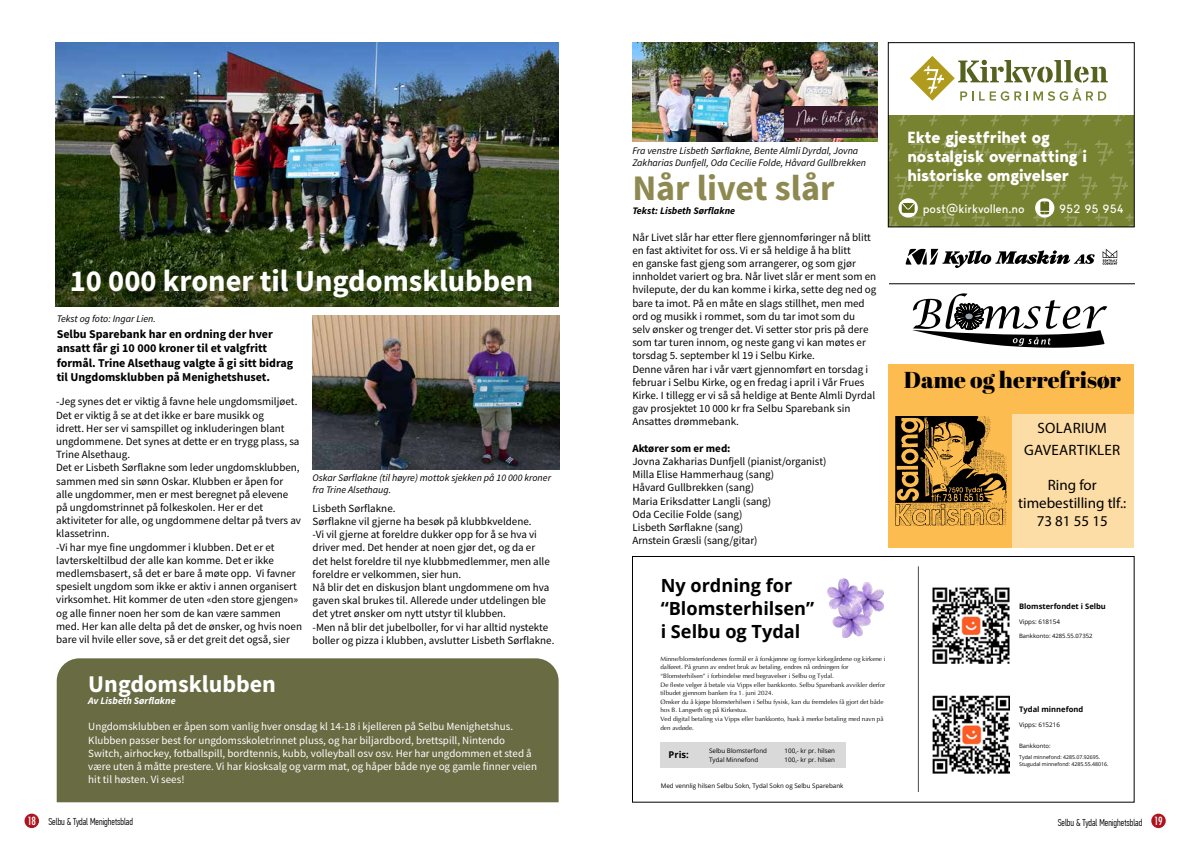
<style>
.page{position:relative;width:1191px;height:842px;background:#fff}
.page>*{position:absolute;margin:0;border:0;box-sizing:border-box;transform-origin:0 0}
.t1{font:700 36px "Source Sans Pro";color:#8e8951}
.t2{font:700 30.5px "Source Sans Pro";color:#fff}
.t3{font:700 24px "Source Sans Pro";color:#fff}
.t4{font:23px "Abril Fatface";color:#000}
.t5{font:700 18.1px/23px "Open Sans";color:#000}
.t6{font:700 16px/19.2px "Bergen Text";letter-spacing:-.01em;color:#fff}
.t7{font:15px/18px "Myriad Pro";color:#000;text-align:center}
.t8{font:15px/21.1px "Myriad Pro";letter-spacing:.02em;color:#000;text-align:center}
.t9{font:700 12px/14.4px "Source Sans Pro";color:#000}
.t10{font:12px "Bergen Text";color:#fff}
.t11{font:11px/13.2px "Source Sans Pro";color:#000}
.t12{font:11px/13.2px "Source Sans Pro";color:#fff}
.t13{font:700 11px "Source Sans Pro";color:#000}
.t14{font:italic 10px/12px "Source Sans Pro";color:#000}
.t15{font:300 10px "PF Din Text Comp Pro";color:#000}
.t16{font:italic 700 10px "Source Sans Pro";color:#000}
.t17{font:italic 700 10px "Source Sans Pro";color:#fff}
.t18{font:700 9.3px "Open Sans";color:#000}
.t19{font:700 7.6px "Open Sans";color:#000}
.t20{font:6.3px/8.6px "Optima";color:#000}
.t21{font:6.3px/8.6px "Open Sans";color:#000}
.t22{font:5.9px "Open Sans";color:#000}
.t23{font:5.2px/7.3px "Open Sans";color:#000}
.s1{font-family:"Futura";font-weight:500;font-stretch:condensed;font-size:11px;color:#fff}
</style>
<div class="page">
<div style="left:25px;top:814px;width:14px;height:14px;background:#af131d;border-radius:50%"></div>
<div style="left:1151px;top:814px;width:14px;height:14px;background:#af131d;border-radius:50%"></div>
<div style="left:57px;top:658px;width:501px;height:144px;background:#696b43"></div>
<img style="left:56px;top:43px;width:502px;height:263px">
<img style="left:632px;top:43px;width:245px;height:99px">
<img style="left:784px;top:106px;width:93px;height:31px">
<img style="left:932px;top:587px;width:77px;height:76px">
<img style="left:932px;top:696px;width:77px;height:78px">
<hr style="left:918px;top:566px;width:1px;height:226px;background:#545454">
<img style="left:827px;top:579px;width:56px;height:58px">
<div style="left:660px;top:742px;width:185px;height:25px;background:#d9d9d9"></div>
<div style="left:632px;top:556px;width:502px;height:246px;border:1px solid #000"></div>
<img style="left:313px;top:315px;width:246px;height:155px">
<svg style="left:905px;top:249px;width:189px;height:19px"></svg>
<svg style="left:1102px;top:249px;width:15px;height:16px"></svg>
<div style="left:888px;top:364px;width:246px;height:184px;background:#fdbc4f"></div>
<div style="left:1012px;top:414px;width:122px;height:134px;background:#fddda6"></div>
<img style="left:895px;top:417px;width:111px;height:108px">
<div style="left:888px;top:115px;width:246px;height:112px;background:#788331"></div>
<svg style="left:898px;top:115px;width:12px;height:11px"></svg>
<svg style="left:929px;top:115px;width:12px;height:11px"></svg>
<svg style="left:960px;top:115px;width:11px;height:11px"></svg>
<svg style="left:990px;top:115px;width:12px;height:11px"></svg>
<svg style="left:1021px;top:115px;width:12px;height:11px"></svg>
<svg style="left:1052px;top:115px;width:12px;height:11px"></svg>
<svg style="left:1082px;top:115px;width:12px;height:11px"></svg>
<svg style="left:1113px;top:115px;width:12px;height:11px"></svg>
<svg style="left:890px;top:143px;width:8px;height:18px"></svg>
<svg style="left:910px;top:140px;width:19px;height:26px"></svg>
<svg style="left:941px;top:140px;width:19px;height:26px"></svg>
<svg style="left:972px;top:140px;width:18px;height:26px"></svg>
<svg style="left:1002px;top:140px;width:19px;height:26px"></svg>
<svg style="left:1033px;top:140px;width:19px;height:26px"></svg>
<svg style="left:1064px;top:140px;width:19px;height:26px"></svg>
<svg style="left:1095px;top:140px;width:18px;height:26px"></svg>
<svg style="left:1125px;top:140px;width:7px;height:26px"></svg>
<svg style="left:910px;top:56px;width:197px;height:45px"></svg>
<svg style="left:890px;top:173px;width:242px;height:52px"></svg>
<div style="left:888px;top:43px;width:246px;height:184px;border:1px solid #000"></div>
<svg style="left:912px;top:293px;width:195px;height:55px"></svg>
<hr style="left:889px;top:284px;width:246px;height:1px;background:#000">
<h2 class="t2" style="left:70px;top:260px;width:465px">10 000 kroner til Ungdomsklubben</h2>
<p class="t14" style="left:57px;top:312px;width:101px">Tekst og foto: Ingar Lien.</p>
<p class="t9" style="left:57px;top:326px;width:238px">Selbu Sparebank har en ordning der hver ansatt får gi 10 000 kroner til et valgfritt formål. Trine Alsethaug valgte å gi sitt bidrag til Ungdomsklubben på Menighetshuset.</p>
<p class="t11" style="left:56px;top:395px;width:247px">-Jeg synes det er viktig å favne hele ungdomsmiljøet.<br>Det er viktig å se at det ikke er bare musikk og<br>idrett. Her ser vi samspillet og inkluderingen blant ungdommene. Det synes at dette er en trygg plass, sa Trine Alsethaug.<br>Det er Lisbeth Sørflakne som leder ungdomsklubben, sammen med sin sønn Oskar. Klubben er åpen for alle ungdommer, men er mest beregnet på elevene på ungdomstrinnet på folkeskolen. Her er det aktiviteter for alle, og ungdommene deltar på tvers av klassetrinn.<br>-Vi har mye fine ungdommer i klubben. Det er et lavterskeltilbud der alle kan komme. Det er ikke medlemsbasert, så det er bare å møte opp. Vi favner spesielt ungdom som ikke er aktiv i annen organisert virksomhet. Hit kommer de uten «den store gjengen» og alle finner noen her som de kan være sammen med. Her kan alle delta på det de ønsker, og hvis noen bare vil hvile eller sove, så er det greit det også, sier</p>
<h3 class="t3" style="left:88px;top:668px;width:189px">Ungdomsklubben</h3>
<p class="t17" style="left:88px;top:694px;width:89px">Av Lisbeth Sørflakne</p>
<p class="t12" style="left:88px;top:720px;width:450px">Ungdomsklubben er åpen som vanlig hver onsdag kl 14-18 i kjelleren på Selbu Menighetshus.<br>Klubben passer best for ungdomsskoletrinnet pluss, og har biljardbord, brettspill, Nintendo Switch, airhockey, fotballspill, bordtennis, kubb, volleyball osv osv. Her har ungdommen et sted å være uten å måtte prestere. Vi har kiosksalg og varm mat, og håper både nye og gamle finner veien hit til høsten. Vi sees!</p>
<p class="t14" style="left:313px;top:472px;width:240px">Oskar Sørflakne (til høyre) mottok sjekken på 10 000 kroner fra Trine Alsethaug.</p>
<p class="t11" style="left:313px;top:501px;width:243px">Lisbeth Sørflakne.<br>Sørflakne vil gjerne ha besøk på klubbkveldene.<br>-Vi vil gjerne at foreldre dukker opp for å se hva vi driver med. Det hender at noen gjør det, og da er<br>det helst foreldre til nye klubbmedlemmer, men alle foreldre er velkommen, sier hun.<br>Nå blir det en diskusjon blant ungdommene om hva gaven skal brukes til. Allerede under utdelingen ble det ytret ønsker om nytt utstyr til klubben.<br>-Men nå blir det jubelboller, for vi har alltid nystekte boller og pizza i klubben, avslutter Lisbeth Sørflakne.</p>
<p class="t14" style="left:632px;top:145px;width:235px">Fra venstre Lisbeth Sørflakne, Bente Almli Dyrdal, Jovna<br>Zakharias Dunfjell, Oda Cecilie Folde, Håvard Gullbrekken</p>
<h1 class="t1" style="left:632px;top:164px;width:204px">Når livet slår</h1>
<p class="t16" style="left:632px;top:204px;width:104px">Tekst: Lisbeth Sørflakne</p>
<p class="t11" style="left:632px;top:230px;width:246px">Når Livet slår har etter flere gjennomføringer nå blitt en fast aktivitet for oss. Vi er så heldige å ha blitt<br>en ganske fast gjeng som arrangerer, og som gjør innholdet variert og bra. Når livet slår er ment som en hvilepute, der du kan komme i kirka, sette deg ned og bare ta imot. På en måte en slags stillhet, men med ord og musikk i rommet, som du tar imot som du<br>selv ønsker og trenger det. Vi setter stor pris på dere som tar turen innom, og neste gang vi kan møtes er torsdag 5. september kl 19 i Selbu Kirke.<br>Denne våren har i vår vært gjennomført en torsdag i februar i Selbu Kirke, og en fredag i april i Vår Frues Kirke. I tillegg er vi så så heldige at Bente Almli Dyrdal gav prosjektet 10 000 kr fra Selbu Sparebank sin Ansattes drømmebank.</p>
<p class="t13" style="left:632px;top:441px;width:100px">Aktører som er med:</p>
<p class="t11" style="left:632px;top:455px;width:195px">Jovna Zakharias Dunfjell (pianist/organist)<br>Milla Elise Hammerhaug (sang)<br>Håvard Gullbrekken (sang)<br>Maria Eriksdatter Langli (sang)<br>Oda Cecilie Folde (sang)<br>Lisbeth Sørflakne (sang)<br>Arnstein Græsli (sang/gitar)</p>
<h3 class="t5" style="left:660px;top:573px;width:155px">Ny ordning for “Blomsterhilsen” i Selbu og Tydal</h3>
<p class="t20" style="left:660px;top:654px;width:227px">Minne/blomsterfondenes formål er å forskjønne og fornye kirkegårdene og kirkene i dalføret. På grunn av endret bruk av betaling, endres nå ordningen for “Blomsterhilsen” i forbindelse med begravelser i Selbu og Tydal.<br>De fleste velger å betale via Vipps eller bankkonto. Selbu Sparebank avvikler derfor tilbudet gjennom banken fra 1. juni 2024.<br>Ønsker du å kjøpe blomsterhilsen i Selbu fysisk, kan du fremdeles få gjort det både hos B. Langseth og på Kirkestua.<br>Ved digital betaling via Vipps eller bankkonto, husk å merke betaling med navn på den avdøde.</p>
<p class="t18" style="left:668px;top:748px;width:22px">Pris:</p>
<p class="t21" style="left:709px;top:746px;width:60px">Selbu Blomsterfond<br>Tydal Minnefond</p>
<p class="t21" style="left:784px;top:746px;width:52px">100,- kr pr. hilsen<br>100,- kr pr. hilsen</p>
<p class="t21" style="left:660px;top:781px;width:184px">Med vennlig hilsen Selbu Sokn, Tydal Sokn og Selbu Sparebank</p>
<h3 class="t6" style="left:907px;top:127px;width:181px">Ekte gjestfrihet og nostalgisk overnatting i historiske omgivelser</h3>
<p class="t10" style="left:922px;top:200px;width:103px">post@kirkvollen.no</p>
<p class="t10" style="left:1059px;top:200px;width:66px">952 95 954</p>
<h3 class="t4" style="left:904px;top:364px;width:218px">Dame og herrefrisør</h3>
<h3 class="t8" style="left:1024px;top:418px;width:98px">SOLARIUM<br>GAVEARTIKLER</h3>
<h3 class="t7" style="left:1018px;top:475px;width:110px">Ring for timebestilling tlf.:<br>73 81 55 15</h3>
<p class="t19" style="left:1019px;top:601px;width:88px">Blomsterfondet i Selbu</p>
<p class="t21" style="left:1019px;top:617px;width:42px">Vipps: 618154</p>
<p class="t22" style="left:1019px;top:632px;width:75px">Bankkonto: 4285.55.07352</p>
<p class="t19" style="left:1019px;top:703px;width:66px">Tydal minnefond</p>
<p class="t21" style="left:1019px;top:720px;width:42px">Vipps: 615216</p>
<p class="t22" style="left:1019px;top:742px;width:33px">Bankkonto:</p>
<p class="t23" style="left:1019px;top:753px;width:91px">Tydal minnefond: 4285.07.92695.<br>Stugudal minnefond: 4285.55.48016.</p>
<p class="t15" style="left:27px;top:815px;width:107px"><span class="s1">18</span> Selbu &amp; Tydal Menighetsblad</p>
<p class="t15" style="left:1057px;top:817px;width:106px">Selbu &amp; Tydal Menighetsblad <span class="s1">19</span></p>
</div>
